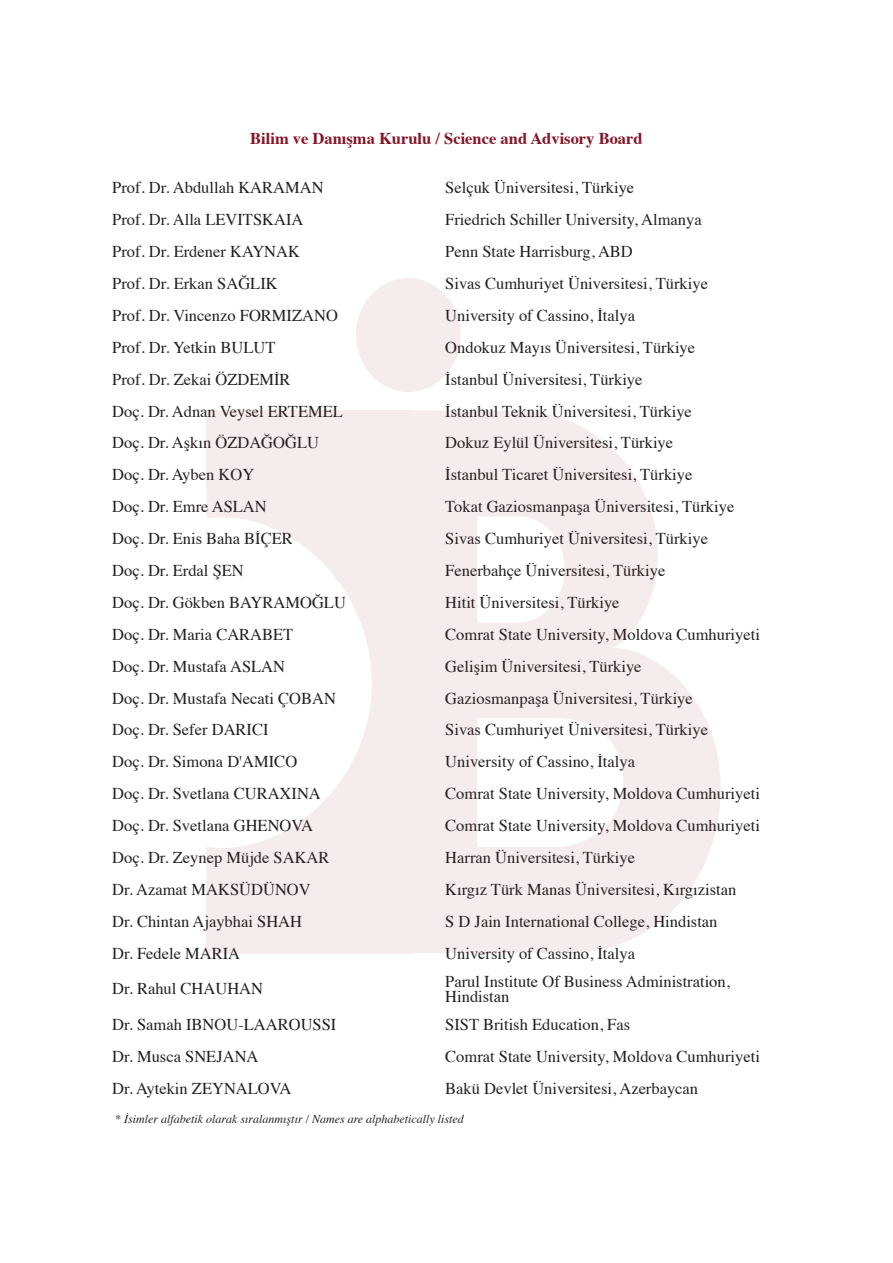
<style>
.page{position:relative;width:893px;height:1263px;background:#fff}
.page>*{position:absolute;margin:0;border:0;box-sizing:border-box;transform-origin:0 0}
.t1{font:16.5px/15px "Times";color:#231f20}
.t2{font:700 16.5px "Times";color:#841326}
.t3{font:italic 12px "Times";color:#231f20}
</style>
<div class="page">
<div style="left:356px;top:278px;width:105px;height:114px;background:#f5eced;border-radius:50%"></div>
<svg style="left:469px;top:411px;width:252px;height:542px;fill:#f5eced"></svg>
<svg style="left:206px;top:410px;width:263px;height:543px;fill:#f5eced"></svg>
<p class="t2" style="left:250px;top:131px;width:394px">Bilim ve Danışma Kurulu / Science and Advisory Board</p>
<p class="t1" style="left:112px;top:182px;width:213px">Prof. Dr. Abdullah KARAMAN</p>
<p class="t1" style="left:445px;top:182px;width:190px">Selçuk Üniversitesi, Türkiye</p>
<p class="t1" style="left:112px;top:214px;width:193px">Prof. Dr. Alla LEVITSKAIA</p>
<p class="t1" style="left:445px;top:214px;width:258px">Friedrich Schiller University, Almanya</p>
<p class="t1" style="left:112px;top:245px;width:189px">Prof. Dr. Erdener KAYNAK</p>
<p class="t1" style="left:445px;top:245px;width:189px">Penn State Harrisburg, ABD</p>
<p class="t1" style="left:112px;top:277px;width:167px">Prof. Dr. Erkan SAĞLIK</p>
<p class="t1" style="left:445px;top:277px;width:264px">Sivas Cumhuriyet Üniversitesi, Türkiye</p>
<p class="t1" style="left:112px;top:309px;width:227px">Prof. Dr. Vincenzo FORMIZANO</p>
<p class="t1" style="left:445px;top:309px;width:191px">University of Cassino, İtalya</p>
<p class="t1" style="left:112px;top:341px;width:165px">Prof. Dr. Yetkin BULUT</p>
<p class="t1" style="left:445px;top:341px;width:251px">Ondokuz Mayıs Üniversitesi, Türkiye</p>
<p class="t1" style="left:112px;top:373px;width:180px">Prof. Dr. Zekai ÖZDEMİR</p>
<p class="t1" style="left:445px;top:373px;width:199px">İstanbul Üniversitesi, Türkiye</p>
<p class="t1" style="left:112px;top:405px;width:232px">Doç. Dr. Adnan Veysel ERTEMEL</p>
<p class="t1" style="left:445px;top:405px;width:248px">İstanbul Teknik Üniversitesi, Türkiye</p>
<p class="t1" style="left:112px;top:437px;width:208px">Doç. Dr. Aşkın ÖZDAĞOĞLU</p>
<p class="t1" style="left:445px;top:437px;width:229px">Dokuz Eylül Üniversitesi, Türkiye</p>
<p class="t1" style="left:112px;top:469px;width:143px">Doç. Dr. Ayben KOY</p>
<p class="t1" style="left:445px;top:469px;width:249px">İstanbul Ticaret Üniversitesi, Türkiye</p>
<p class="t1" style="left:112px;top:501px;width:156px">Doç. Dr. Emre ASLAN</p>
<p class="t1" style="left:445px;top:501px;width:291px">Tokat Gaziosmanpaşa Üniversitesi, Türkiye</p>
<p class="t1" style="left:112px;top:532px;width:182px">Doç. Dr. Enis Baha BİÇER</p>
<p class="t1" style="left:445px;top:532px;width:264px">Sivas Cumhuriyet Üniversitesi, Türkiye</p>
<p class="t1" style="left:112px;top:564px;width:133px">Doç. Dr. Erdal ŞEN</p>
<p class="t1" style="left:445px;top:564px;width:222px">Fenerbahçe Üniversitesi, Türkiye</p>
<p class="t1" style="left:112px;top:596px;width:235px">Doç. Dr. Gökben BAYRAMOĞLU</p>
<p class="t1" style="left:445px;top:596px;width:176px">Hitit Üniversitesi, Türkiye</p>
<p class="t1" style="left:112px;top:628px;width:183px">Doç. Dr. Maria CARABET</p>
<p class="t1" style="left:445px;top:628px;width:316px">Comrat State University, Moldova Cumhuriyeti</p>
<p class="t1" style="left:112px;top:660px;width:174px">Doç. Dr. Mustafa ASLAN</p>
<p class="t1" style="left:445px;top:660px;width:198px">Gelişim Üniversitesi, Türkiye</p>
<p class="t1" style="left:112px;top:692px;width:225px">Doç. Dr. Mustafa Necati ÇOBAN</p>
<p class="t1" style="left:445px;top:692px;width:249px">Gaziosmanpaşa Üniversitesi, Türkiye</p>
<p class="t1" style="left:112px;top:724px;width:158px">Doç. Dr. Sefer DARICI</p>
<p class="t1" style="left:445px;top:724px;width:264px">Sivas Cumhuriyet Üniversitesi, Türkiye</p>
<p class="t1" style="left:112px;top:756px;width:186px">Doç. Dr. Simona D'AMICO</p>
<p class="t1" style="left:445px;top:756px;width:191px">University of Cassino, İtalya</p>
<p class="t1" style="left:112px;top:788px;width:210px">Doç. Dr. Svetlana CURAXINA</p>
<p class="t1" style="left:445px;top:788px;width:316px">Comrat State University, Moldova Cumhuriyeti</p>
<p class="t1" style="left:112px;top:819px;width:202px">Doç. Dr. Svetlana GHENOVA</p>
<p class="t1" style="left:445px;top:819px;width:316px">Comrat State University, Moldova Cumhuriyeti</p>
<p class="t1" style="left:112px;top:851px;width:219px">Doç. Dr. Zeynep Müjde SAKAR</p>
<p class="t1" style="left:445px;top:851px;width:191px">Harran Üniversitesi, Türkiye</p>
<p class="t1" style="left:112px;top:883px;width:200px">Dr. Azamat MAKSÜDÜNOV</p>
<p class="t1" style="left:445px;top:883px;width:293px">Kırgız Türk Manas Üniversitesi, Kırgızistan</p>
<p class="t1" style="left:112px;top:915px;width:191px">Dr. Chintan Ajaybhai SHAH</p>
<p class="t1" style="left:445px;top:915px;width:274px">S D Jain International College, Hindistan</p>
<p class="t1" style="left:112px;top:947px;width:129px">Dr. Fedele MARIA</p>
<p class="t1" style="left:445px;top:947px;width:191px">University of Cassino, İtalya</p>
<p class="t1" style="left:112px;top:983px;width:152px">Dr. Rahul CHAUHAN</p>
<p class="t1" style="left:445px;top:975px;width:286px">Parul Institute Of Business Administration,<br>Hindistan</p>
<p class="t1" style="left:112px;top:1018px;width:226px">Dr. Samah IBNOU-LAAROUSSI</p>
<p class="t1" style="left:445px;top:1018px;width:186px">SIST British Education, Fas</p>
<p class="t1" style="left:112px;top:1050px;width:148px">Dr. Musca SNEJANA</p>
<p class="t1" style="left:445px;top:1050px;width:316px">Comrat State University, Moldova Cumhuriyeti</p>
<p class="t1" style="left:112px;top:1082px;width:181px">Dr. Aytekin ZEYNALOVA</p>
<p class="t1" style="left:445px;top:1082px;width:254px">Bakü Devlet Üniversitesi, Azerbaycan</p>
<p class="t3" style="left:115px;top:1114px;width:350px">* İsimler alfabetik olarak sıralanmıştır / Names are alphabetically listed</p>
</div>
